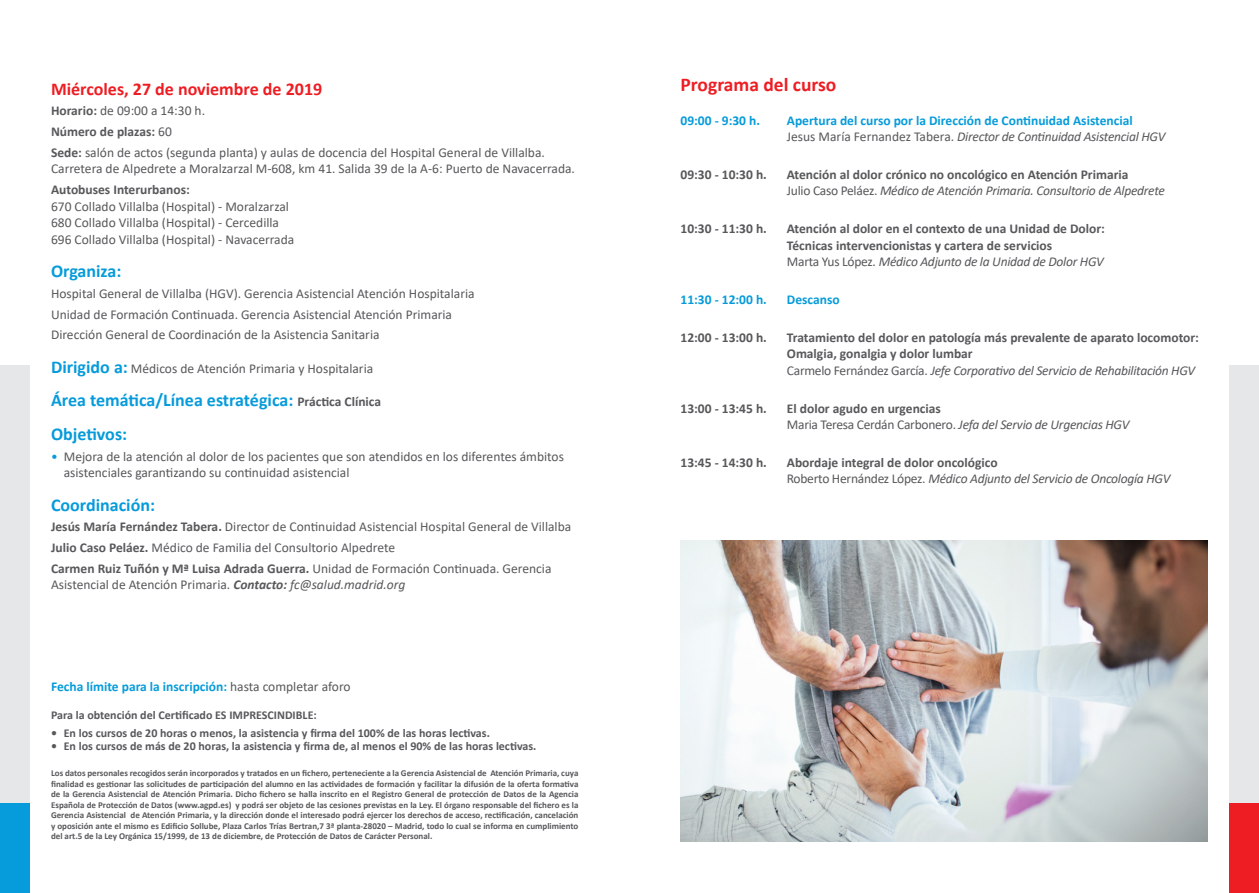
<style>
.page{position:relative;width:1259px;height:893px;background:#fff}
.page>*{position:absolute;margin:0;border:0;box-sizing:border-box;transform-origin:0 0}
.QUE_HACE{font:700 19.5px "Calibri";color:#ee1d23}
.QUE_HACE-2{font:700 18px "Calibri";color:#069bda}
.t1{font:700 18px "Calibri";color:#ee1d23}
.QUE_HACE-3{font:13.5px/16.5px "Calibri";color:#57585a}
.QUE_HACE-4{font:700 13.5px/16.5px "Calibri";color:#57585a}
.QUE_HACE-5{font:700 13.5px/16.5px "Calibri";color:#069bda}
.QUE_HACE-6{font:italic 13.5px/16.5px "Calibri";letter-spacing:-.02em;color:#57585a}
.QUE_HACE-7{font:13.5px/16.5px "Calibri";letter-spacing:-.02em;color:#57585a}
.QUE_HACE-8{font:700 12px "Calibri";color:#57585a}
.QUE_HACE-9{font:700 9px/10.5px "Calibri";color:#57585a;text-align:justify}
.s1{font-weight:700}
.s2{font-weight:400}
.s3{font-weight:700;font-size:18px;color:#069bda}
.s4{font-size:13.5px;color:#57585a}
.s5{color:#069bda}
.s6{font-weight:700;font-style:italic}
.s7{font-style:italic}
.s8{font-weight:400;color:#57585a}
.s9{font-weight:400;font-style:italic;color:#57585a}
.s10{font-weight:400;font-style:italic}
.s11{font-weight:700;font-style:normal}
.s12{font-style:normal}
</style>
<div class="page">
<div style="left:1229px;top:366px;width:30px;height:527px;background:#e6e7e9"></div>
<div style="left:1229px;top:804px;width:30px;height:89px;background:#ee1d23"></div>
<div style="left:0;top:366px;width:30px;height:527px;background:#e6e7e9"></div>
<div style="left:0;top:804px;width:30px;height:89px;background:#069bda"></div>
<img style="left:680px;top:540px;width:528px;height:302px">
<p class="t1" style="left:51px;top:76px;width:273px">Miércoles, 27 de noviembre de 2019</p>
<p class="QUE_HACE-3" style="left:51px;top:102px;width:156px"><span class="s1">Horario:</span> de 09:00 a 14:30 h.</p>
<p class="QUE_HACE-4" style="left:51px;top:123px;width:122px">Número de plazas: <span class="s2">60</span></p>
<p class="QUE_HACE-3" style="left:51px;top:144px;width:525px"><span class="s1">Sede:</span> salón de actos (segunda planta) y aulas de docencia del Hospital General de Villalba.<br>Carretera de Alpedrete a Moralzarzal M-608, km 41. Salida 39 de la A-6: Puerto de Navacerrada.</p>
<p class="QUE_HACE-4" style="left:51px;top:181px;width:140px">Autobuses Interurbanos:</p>
<p class="QUE_HACE-3" style="left:51px;top:197px;width:239px">670 Collado Villalba (Hospital) - Moralzarzal</p>
<p class="QUE_HACE-3" style="left:51px;top:214px;width:229px">680 Collado Villalba (Hospital) - Cercedilla</p>
<p class="QUE_HACE-3" style="left:51px;top:230px;width:245px">696 Collado Villalba (Hospital) - Navacerrada</p>
<p class="QUE_HACE-2" style="left:51px;top:258px;width:72px">Organiza:</p>
<p class="QUE_HACE-3" style="left:51px;top:285px;width:425px">Hospital General de Villalba (HGV). Gerencia Asistencial Atención Hospitalaria</p>
<p class="QUE_HACE-3" style="left:51px;top:305px;width:402px">Unidad de Formación Continuada. Gerencia Asistencial Atención Primaria</p>
<p class="QUE_HACE-3" style="left:51px;top:326px;width:330px">Dirección General de Coordinación de la Asistencia Sanitaria</p>
<p class="QUE_HACE-3" style="left:51px;top:360px;width:324px"><span class="s3">Dirigido a:</span> Médicos de Atención Primaria y Hospitalaria</p>
<p class="QUE_HACE-2" style="left:51px;top:388px;width:332px">Área temática/Línea estratégica: <span class="s4">Práctica Clínica</span></p>
<p class="QUE_HACE-2" style="left:51px;top:421px;width:78px">Objetivos:</p>
<p class="QUE_HACE-3" style="left:64px;top:448px;width:502px;text-indent:-13px"><span class="s5">•</span> Mejora de la atención al dolor de los pacientes que son atendidos en los diferentes ámbitos asistenciales garantizando su continuidad asistencial</p>
<p class="QUE_HACE-2" style="left:51px;top:492px;width:105px">Coordinación:</p>
<p class="QUE_HACE-3" style="left:51px;top:518px;width:522px"><span class="s1">Jesús María Fernández Tabera.</span> Director de Continuidad Asistencial Hospital General de Villalba</p>
<p class="QUE_HACE-3" style="left:51px;top:539px;width:345px"><span class="s1">Julio Caso Peláez.</span> Médico de Familia del Consultorio Alpedrete</p>
<p class="QUE_HACE-3" style="left:51px;top:560px;width:502px"><span class="s1">Carmen Ruiz Tuñón y Mª Luisa Adrada Guerra.</span> Unidad de Formación Continuada. Gerencia<br>Asistencial de Atención Primaria. <span class="s6">Contacto:</span> <span class="s7">fc@salud.madrid.org</span></p>
<p class="QUE_HACE-5" style="left:51px;top:678px;width:301px">Fecha límite para la inscripción: <span class="s8">hasta completar aforo</span></p>
<p class="QUE_HACE-8" style="left:51px;top:707px;width:267px">Para la obtención del Certificado ES IMPRESCINDIBLE:</p>
<p class="QUE_HACE-8" style="left:51px;top:724px;width:440px">• En los cursos de 20 horas o menos, la asistencia y firma del 100% de las horas lectivas.</p>
<p class="QUE_HACE-8" style="left:51px;top:738px;width:487px">• En los cursos de más de 20 horas, la asistencia y firma de, al menos el 90% de las horas lectivas.</p>
<p class="QUE_HACE-9" style="left:51px;top:768px;width:529px">Los datos personales recogidos serán incorporados y tratados en un fichero, perteneciente a la Gerencia Asistencial de Atención Primaria, cuya finalidad es gestionar las solicitudes de participación del alumno en las actividades de formación y facilitar la difusión de la oferta formativa de la Gerencia Asistencial de Atención Primaria. Dicho fichero se halla inscrito en el Registro General de protección de Datos de la Agencia Española de Protección de Datos (www.agpd.es) y podrá ser objeto de las cesiones previstas en la Ley. El órgano responsable del fichero es la Gerencia Asistencial de Atención Primaria, y la dirección donde el interesado podrá ejercer los derechos de acceso, rectificación, cancelación y oposición ante el mismo es Edificio Sollube, Plaza Carlos Trías Bertran,7 3ª planta-28020 – Madrid, todo lo cual se informa en cumplimiento del art.5 de la Ley Orgánica 15/1999, de 13 de diciembre, de Protección de Datos de Carácter Personal.</p>
<p class="QUE_HACE" style="left:680px;top:71px;width:157px">Programa del curso</p>
<p class="QUE_HACE-5" style="left:680px;top:112px;width:81px">09:00 - 9:30 h.</p>
<p class="QUE_HACE-5" style="left:787px;top:112px;width:380px">Apertura del curso por la Dirección de Continuidad Asistencial<br><span class="s8">Jesus María Fernandez Tabera.</span> <span class="s9">Director de Continuidad Asistencial HGV</span></p>
<p class="QUE_HACE-4" style="left:680px;top:166px;width:88px">09:30 - 10:30 h.</p>
<p class="QUE_HACE-4" style="left:787px;top:166px;width:379px">Atención al dolor crónico no oncológico en Atención Primaria<br><span class="s2">Julio Caso Peláez.</span> <span class="s10">Médico de Atención Primaria. Consultorio de Alpedrete</span></p>
<p class="QUE_HACE-4" style="left:680px;top:220px;width:88px">10:30 - 11:30 h.</p>
<p class="QUE_HACE-4" style="left:787px;top:220px;width:320px">Atención al dolor en el contexto de una Unidad de Dolor:<br>Técnicas intervencionistas y cartera de servicios<br><span class="s2">Marta Yus López.</span> <span class="s10">Médico Adjunto de la Unidad de Dolor HGV</span></p>
<p class="QUE_HACE-5" style="left:680px;top:291px;width:88px">11:30 - 12:00 h.</p>
<p class="QUE_HACE-5" style="left:787px;top:291px;width:54px">Descanso</p>
<p class="QUE_HACE-4" style="left:680px;top:329px;width:88px">12:00 - 13:00 h.</p>
<p class="QUE_HACE-4" style="left:787px;top:329px;width:414px">Tratamiento del dolor en patología más prevalente de aparato locomotor:<br>Omalgia, gonalgia y dolor lumbar<br><span class="s2">Carmelo Fernández García.</span> <span class="s10">Jefe Corporativo del Servicio de Rehabilitación HGV</span></p>
<p class="QUE_HACE-4" style="left:680px;top:400px;width:88px">13:00 - 13:45 h.</p>
<p class="QUE_HACE-7" style="left:787px;top:399px;width:344px"><span class="s1">El dolor agudo en urgencias<br></span>Maria Teresa Cerdán Carbonero. <span class="s7">Jefa del Servio de Urgencias HGV</span></p>
<p class="QUE_HACE-4" style="left:680px;top:454px;width:88px">13:45 - 14:30 h.</p>
<p class="QUE_HACE-6" style="left:787px;top:453px;width:385px"><span class="s11">Abordaje integral de dolor oncológico<br></span><span class="s12">Roberto Hernández López.</span> Médico Adjunto del Servicio de Oncología HGV</p>
</div>
